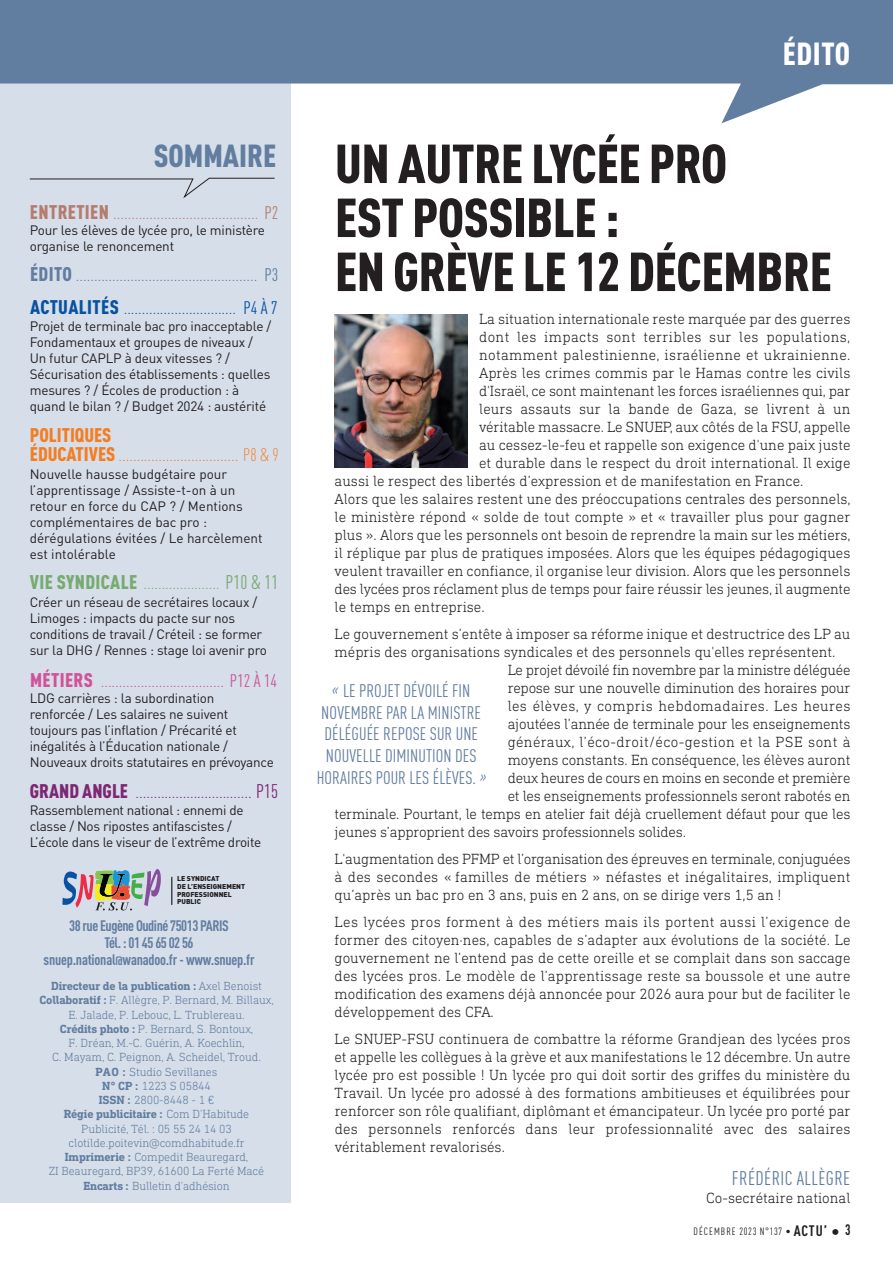
<style>
.page{position:relative;width:893px;height:1263px;background:#fff}
.page>*{position:absolute;margin:0;border:0;box-sizing:border-box;transform-origin:0 0}
.t1{font:900 condensed 54px/54px "DIN Pro";letter-spacing:-.01em;color:#231f20}
.t2{font:900 condensed 31.5px "DIN Pro";color:#617da0}
.t3{font:900 condensed 31.5px "DIN Pro";letter-spacing:.02em;color:#fff}
.t4{font:300 condensed 19.5px/32.1px "DIN Pro";color:#617da0}
.t5{font:300 condensed 19.5px/19.5px "DIN Pro";color:#f47d21}
.t6{font:300 condensed 19.5px "DIN Pro";color:#b47c6f}
.t7{font:300 condensed 19.5px "DIN Pro";color:#d05299}
.t8{font:300 condensed 19.5px "DIN Pro";color:#7d2772}
.t9{font:300 condensed 19.5px "DIN Pro";color:#77aa6f}
.t10{font:condensed 19.5px "DIN Pro";letter-spacing:.02em;color:#617da0}
.t11{font:condensed 18px/21.6px "DIN Pro";letter-spacing:.005em;color:#617da0;text-align:center}
.t12{font:300 15px/18px "DIN Next Slab Pro";color:#231f20;text-align:justify}
.t13{font:300 15px "DIN Next Slab Pro";letter-spacing:.025em;color:#231f20}
.t14{font:700 condensed 15px/16.8px "DIN Pro";letter-spacing:-.03em;color:#617da0;text-align:center}
.t15{font:300 15px "DIN Next Slab Pro";letter-spacing:-.02em;color:#231f20}
.t16{font:13.5px/16px "DIN Pro";letter-spacing:-.015em;color:#231f20}
.t17{font:300 12px/14.2px "DIN Next Slab Pro";letter-spacing:-.01em;color:#617da0;text-align:center}
.t18{font:condensed 10.5px "DIN Pro";letter-spacing:.1em;color:#231f20}
.t19{font:900 6.9px/7.6px "DIN Pro";color:#231f20}
.s1{font-weight:900}
.s2{font-weight:400;font-size:18px}
.s3{font-weight:900;color:#0852a1}
.s4{color:#0852a1}
.s5{font-weight:400;font-size:18px;color:#0852a1}
.s6{font-size:18px}
.s7{font-weight:400}
.s8{font-size:12px}
.s9{font-weight:700}
.s10{font-style:italic}
.s11{font-weight:700;font-size:15px}
.s12{font-weight:700;font-size:18px}
</style>
<div class="page">
<div style="left:0;top:0;width:291px;height:1203px;background:#d6dee9"></div>
<svg style="left:0;top:0;width:893px;height:123px;fill:#617da0"></svg>
<svg style="left:29px;top:177px;width:246px;height:21px"></svg>
<svg style="left:171px;top:877px;width:1px;height:28px"></svg>
<svg style="left:62px;top:869px;width:99px;height:41px"></svg>
<img style="left:335px;top:314px;width:132px;height:153px">
<h2 class="t2" style="left:154px;top:145px;width:124px">SOMMAIRE</h2>
<h3 class="t6" style="left:30px;top:205px;width:250px"><span class="s1">ENTRETIEN</span> ........................................ <span class="s2">P2</span></h3>
<p class="t16" style="left:30px;top:223px;width:237px">Pour les élèves de lycée pro, le ministère organise le renoncement</p>
<h3 class="t4" style="left:30px;top:260px;width:250px"><span class="s1">ÉDITO</span> .................................................. <span class="s2">P3<br></span><span class="s3">ACTUALITÉS</span> <span class="s4">...............................</span> <span class="s5">P4 À 7</span></h3>
<p class="t16" style="left:30px;top:320px;width:243px">Projet de terminale bac pro inacceptable / Fondamentaux et groupes de niveaux / Un futur CAPLP à deux vitesses ? / Sécurisation des établissements : quelles mesures ? / Écoles de production : à quand le bilan ? / Budget 2024 : austérité</p>
<h3 class="t5" style="left:30px;top:427px;width:250px"><span class="s1">POLITIQUES<br>ÉDUCATIVES</span> ................................. <span class="s6">P8 &amp; 9</span></h3>
<p class="t16" style="left:30px;top:468px;width:234px">Nouvelle hausse budgétaire pour l’apprentissage / Assiste-t-on à un retour en force du CAP ? / Mentions complémentaires de bac pro : dérégulations évitées / Le harcèlement est intolérable</p>
<h3 class="t9" style="left:30px;top:575px;width:250px"><span class="s1">VIE SYNDICALE</span> ..................... <span class="s7">P10 &amp; 11</span></h3>
<p class="t16" style="left:30px;top:595px;width:239px">Créer un réseau de secrétaires locaux / Limoges : impacts du pacte sur nos conditions de travail / Créteil : se former sur la DHG / Rennes : stage loi avenir pro</p>
<h3 class="t7" style="left:30px;top:673px;width:248px"><span class="s1">MÉTIERS</span> .................................. <span class="s2">P12 À 14</span></h3>
<p class="t16" style="left:30px;top:692px;width:246px">LDG carrières : la subordination<br>renforcée / Les salaires ne suivent toujours pas l’inflation / Précarité et inégalités à l’Éducation nationale / Nouveaux droits statutaires en prévoyance</p>
<h3 class="t8" style="left:30px;top:784px;width:250px"><span class="s1">GRAND ANGLE</span> ................................ <span class="s7">P15</span></h3>
<p class="t16" style="left:30px;top:804px;width:233px">Rassemblement national : ennemi de classe / Nos ripostes antifascistes /<br>L’école dans le viseur de l’extrême droite</p>
<p class="t19" style="left:177px;top:875px;width:70px">LE SYNDICAT<br>DE L’ENSEIGNEMENT<br>PROFESSIONNEL<br>PUBLIC</p>
<p class="t14" style="left:44px;top:918px;width:212px">38 rueEugène Oudiné 75013 PARIS<br>Tél.: 01 45 65 02 56 snuep.national<span class="s8">@</span>wanadoo.fr - www.snuep.fr</p>
<p class="t17" style="left:39px;top:979px;width:236px"><span class="s9">Directeur de la publication :</span> Axel Benoist <span class="s9">Collaboratif :</span> F. Allègre, P. Bernard, M. Billaux, E. Jalade, P. Lebouc, L. Trublereau.<br><span class="s9">Crédits photo :</span> P. Bernard, S. Bontoux,<br>F. Dréan, M.-C. Guérin, A. Koechlin,<br>C. Mayam, C. Peignon, A. Scheidel, Troud.<br><span class="s9">PAO :</span> Studio Sevillanes<br><span class="s9">N° CP :</span> 1223 S 05844<br><span class="s9">ISSN :</span> 2800-8448 - 1 €<br><span class="s9">Régie publicitaire :</span> Com D’Habitude Publicité, Tél. : 05 55 24 14 03 clotilde.poitevin@comdhabitude.fr <span class="s9">Imprimerie :</span> Compedit Beauregard,<br>ZI Beauregard, BP39, 61600 La Ferté Macé <span class="s9">Encarts :</span> Bulletin d’adhésion</p>
<h2 class="t3" style="left:783px;top:43px;width:69px">ÉDITO</h2>
<h1 class="t1" style="left:335px;top:141px;width:499px">UN AUTRE LYCÉE PRO<br>EST POSSIBLE :<br>EN GRÈVE LE 12 DÉCEMBRE</h1>
<p class="t12" style="left:479px;top:310px;width:373px">La situation internationale reste marquée par des guerres</p>
<p class="t13" style="left:479px;top:328px;width:373px">dont les impacts sont terribles sur les populations,</p>
<p class="t13" style="left:479px;top:346px;width:373px">notamment palestinienne, israélienne et ukrainienne.</p>
<p class="t12" style="left:479px;top:364px;width:373px">Après les crimes commis par le Hamas contre les civils</p>
<p class="t12" style="left:479px;top:382px;width:373px">d'Israël, ce sont maintenant les forces israéliennes qui, par</p>
<p class="t12" style="left:479px;top:400px;width:373px">leurs assauts sur la bande de Gaza, se livrent à un</p>
<p class="t12" style="left:479px;top:418px;width:373px">véritable massacre. Le SNUEP, aux côtés de la FSU, appelle</p>
<p class="t12" style="left:479px;top:436px;width:373px">au cessez-le-feu et rappelle son exigence d'une paix juste</p>
<p class="t12" style="left:479px;top:454px;width:373px">et durable dans le respect du droit international. Il exige</p>
<p class="t12" style="left:335px;top:472px;width:470px">aussi le respect des libertés d’expression et de manifestation en France.</p>
<p class="t12" style="left:335px;top:490px;width:518px">Alors que les salaires restent une des préoccupations centrales des personnels,</p>
<p class="t12" style="left:335px;top:508px;width:517px">le ministère répond « solde de tout compte » et « travailler plus pour gagner</p>
<p class="t12" style="left:335px;top:526px;width:518px">plus ». Alors que les personnels ont besoin de reprendre la main sur les métiers,</p>
<p class="t12" style="left:335px;top:544px;width:517px">il réplique par plus de pratiques imposées. Alors que les équipes pédagogiques</p>
<p class="t12" style="left:335px;top:562px;width:517px">veulent travailler en confiance, il organise leur division. Alors que les personnels</p>
<p class="t12" style="left:335px;top:580px;width:517px">des lycées pros réclament plus de temps pour faire réussir les jeunes, il augmente</p>
<p class="t12" style="left:335px;top:598px;width:152px">le temps en entreprise.</p>
<p class="t12" style="left:335px;top:625px;width:517px">Le gouvernement s’entête à imposer sa réforme inique et destructrice des LP au</p>
<p class="t12" style="left:335px;top:643px;width:502px">mépris des organisations syndicales et des personnels qu'elles représentent.</p>
<p class="t15" style="left:508px;top:661px;width:344px">Le projet dévoilé fin novembre par la ministre déléguée</p>
<p class="t12" style="left:508px;top:679px;width:344px">repose sur une nouvelle diminution des horaires pour</p>
<p class="t13" style="left:508px;top:697px;width:344px">les élèves, y compris hebdomadaires. Les heures</p>
<p class="t12" style="left:508px;top:715px;width:344px">ajoutées l’année de terminale pour les enseignements</p>
<p class="t13" style="left:508px;top:733px;width:344px">généraux, l’éco-droit/éco-gestion et la PSE sont à</p>
<p class="t12" style="left:508px;top:751px;width:344px">moyens constants. En conséquence, les élèves auront</p>
<p class="t12" style="left:508px;top:769px;width:344px">deux heures de cours en moins en seconde et première</p>
<p class="t12" style="left:508px;top:787px;width:344px">et les enseignements professionnels seront rabotés en</p>
<p class="t12" style="left:335px;top:805px;width:517px">terminale. Pourtant, le temps en atelier fait déjà cruellement défaut pour que les</p>
<p class="t12" style="left:335px;top:823px;width:353px">jeunes s’approprient des savoirs professionnels solides.</p>
<p class="t12" style="left:335px;top:850px;width:517px">L'augmentation des PFMP et l’organisation des épreuves en terminale, conjuguées à des secondes « familles de métiers » néfastes et inégalitaires, impliquent qu’après un bac pro en 3 ans, puis en 2 ans, on se dirige vers 1,5 an !</p>
<p class="t12" style="left:335px;top:913px;width:517px">Les lycées pros forment à des métiers mais ils portent aussi l’exigence de former des citoyen·nes, capables de s’adapter aux évolutions de la société. Le gouvernement ne l’entend pas de cette oreille et se complait dans son saccage des lycées pros. Le modèle de l’apprentissage reste sa boussole et une autre modification des examens déjà annoncée pour 2026 aura pour but de faciliter le développement des CFA.</p>
<p class="t12" style="left:335px;top:1030px;width:517px">Le SNUEP-FSU continuera de combattre la réforme Grandjean des lycées pros et appelle les collègues à la grève et aux manifestations le 12 décembre. Un autre lycée pro est possible ! Un lycée pro qui doit sortir des griffes du ministère du Travail. Un lycée pro adossé à des formations ambitieuses et équilibrées pour renforcer son rôle qualifiant, diplômant et émancipateur. Un lycée pro porté par des personnels renforcés dans leur professionnalité avec des salaires véritablement revalorisés.</p>
<h3 class="t10" style="left:732px;top:1171px;width:120px">FRÉDÉRIC ALLÈGRE</h3>
<p class="t12" style="left:706px;top:1188px;width:146px">Co-secrétaire national</p>
<p class="t11" style="left:317px;top:682px;width:171px"><span class="s10">«</span> LE PROJET DÉVOILÉ FIN<br>NOVEMBRE PAR LA MINISTRE<br>DÉLÉGUÉE REPOSE SUR UNE<br>NOUVELLE DIMINUTION DES<br>HORAIRES POUR LES ÉLÈVES. <span class="s10">»</span></p>
<p class="t18" style="left:694px;top:1227px;width:158px">DÉCEMBRE 2023 N°137 • <span class="s11">ACTU’</span> <span class="s12">•</span> <span class="s11">3</span></p>
</div>
